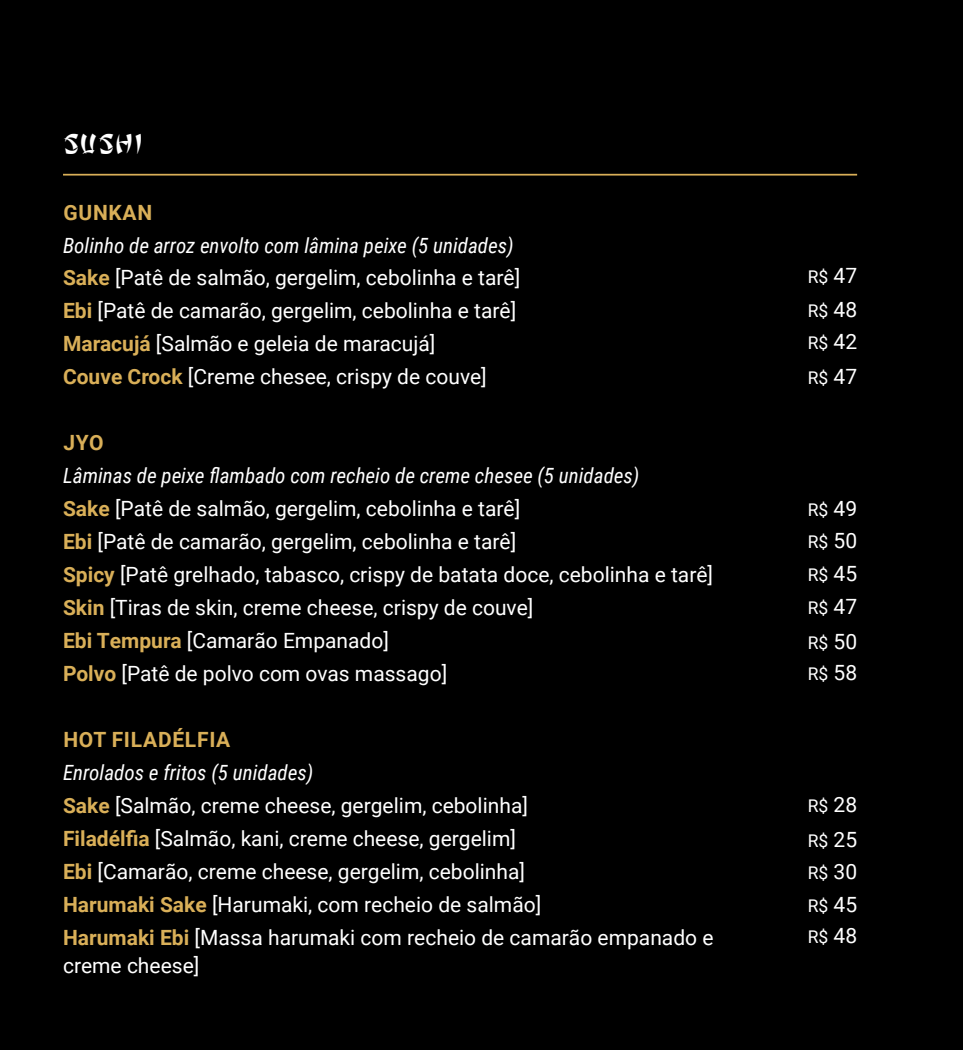
<style>
.page{position:relative;width:963px;height:1050px;background:#fff}
.page>*{position:absolute;margin:0;border:0;box-sizing:border-box;transform-origin:0 0}
.t1{font:35px "Bonzai";color:#fff}
.t2{font:21px/32.9px "Roboto";color:#fff}
.t3{font:italic 21px "Roboto Condensed";color:#fff}
.t4{font:700 21px "Roboto";letter-spacing:.035em;color:#d9af58}
.t5{font:17.5px "Roboto";color:#fff}
.s1{font-weight:700;color:#d9af58}
.s2{font-size:21px}
</style>
<div class="page">
<div style="left:0;top:0;width:962px;height:1050px;background:#000"></div>
<hr style="left:63px;top:174px;width:794px;height:2px;background:#d9af58">
<h1 class="t1" style="left:63px;top:131px;width:82px">SUSHI</h1>
<p class="t4" style="left:63px;top:197px;width:90px">GUNKAN</p>
<p class="t3" style="left:63px;top:230px;width:452px">Bolinho de arroz envolto com lâmina peixe (5 unidades)</p>
<p class="t2" style="left:63px;top:261px;width:459px"><span class="s1">Sake</span> [Patê de salmão, gergelim, cebolinha e tarê] <span class="s1">Ebi</span> [Patê de camarão, gergelim, cebolinha e tarê] <span class="s1">Maracujá</span> [Salmão e geleia de maracujá]<br><span class="s1">Couve Crock</span> [Creme chesee, crispy de couve]</p>
<p class="t4" style="left:63px;top:428px;width:42px">JYO</p>
<p class="t3" style="left:63px;top:461px;width:578px">Lâminas de peixe flambado com recheio de creme chesee (5 unidades)</p>
<p class="t2" style="left:63px;top:492px;width:651px"><span class="s1">Sake</span> [Patê de salmão, gergelim, cebolinha e tarê]<br><span class="s1">Ebi</span> [Patê de camarão, gergelim, cebolinha e tarê]<br><span class="s1">Spicy</span> [Patê grelhado, tabasco, crispy de batata doce, cebolinha e tarê] <span class="s1">Skin</span> [Tiras de skin, creme cheese, crispy de couve]<br><span class="s1">Ebi Tempura</span> [Camarão Empanado]<br><span class="s1">Polvo</span> [Patê de polvo com ovas massago]</p>
<p class="t4" style="left:63px;top:725px;width:168px">HOT FILADÉLFIA</p>
<p class="t3" style="left:63px;top:758px;width:252px">Enrolados e fritos (5 unidades)</p>
<p class="t2" style="left:63px;top:788px;width:652px"><span class="s1">Sake</span> [Salmão, creme cheese, gergelim, cebolinha]<br><span class="s1">Filadélfia</span> [Salmão, kani, creme cheese, gergelim]<br><span class="s1">Ebi</span> [Camarão, creme cheese, gergelim, cebolinha]<br><span class="s1">Harumaki Sake</span> [Harumaki, com recheio de salmão]<br><span class="s1">Harumaki Ebi</span> [Massa harumaki com recheio de camarão empanado e</p>
<p class="t2" style="left:63px;top:948px;width:138px">creme cheese]</p>
<p class="t5" style="left:807px;top:265px;width:51px">R$ <span class="s2">47</span></p>
<p class="t5" style="left:807px;top:298px;width:51px">R$ <span class="s2">48</span></p>
<p class="t5" style="left:807px;top:330px;width:51px">R$ <span class="s2">42</span></p>
<p class="t5" style="left:807px;top:365px;width:51px">R$ <span class="s2">47</span></p>
<p class="t5" style="left:807px;top:497px;width:51px">R$ <span class="s2">49</span></p>
<p class="t5" style="left:807px;top:529px;width:51px">R$ <span class="s2">50</span></p>
<p class="t5" style="left:807px;top:563px;width:51px">R$ <span class="s2">45</span></p>
<p class="t5" style="left:807px;top:596px;width:51px">R$ <span class="s2">47</span></p>
<p class="t5" style="left:807px;top:631px;width:51px">R$ <span class="s2">50</span></p>
<p class="t5" style="left:807px;top:662px;width:51px">R$ <span class="s2">58</span></p>
<p class="t5" style="left:807px;top:793px;width:51px">R$ <span class="s2">28</span></p>
<p class="t5" style="left:807px;top:828px;width:51px">R$ <span class="s2">25</span></p>
<p class="t5" style="left:807px;top:860px;width:51px">R$ <span class="s2">30</span></p>
<p class="t5" style="left:807px;top:894px;width:51px">R$ <span class="s2">45</span></p>
<p class="t5" style="left:807px;top:924px;width:51px">R$ <span class="s2">48</span></p>
</div>
